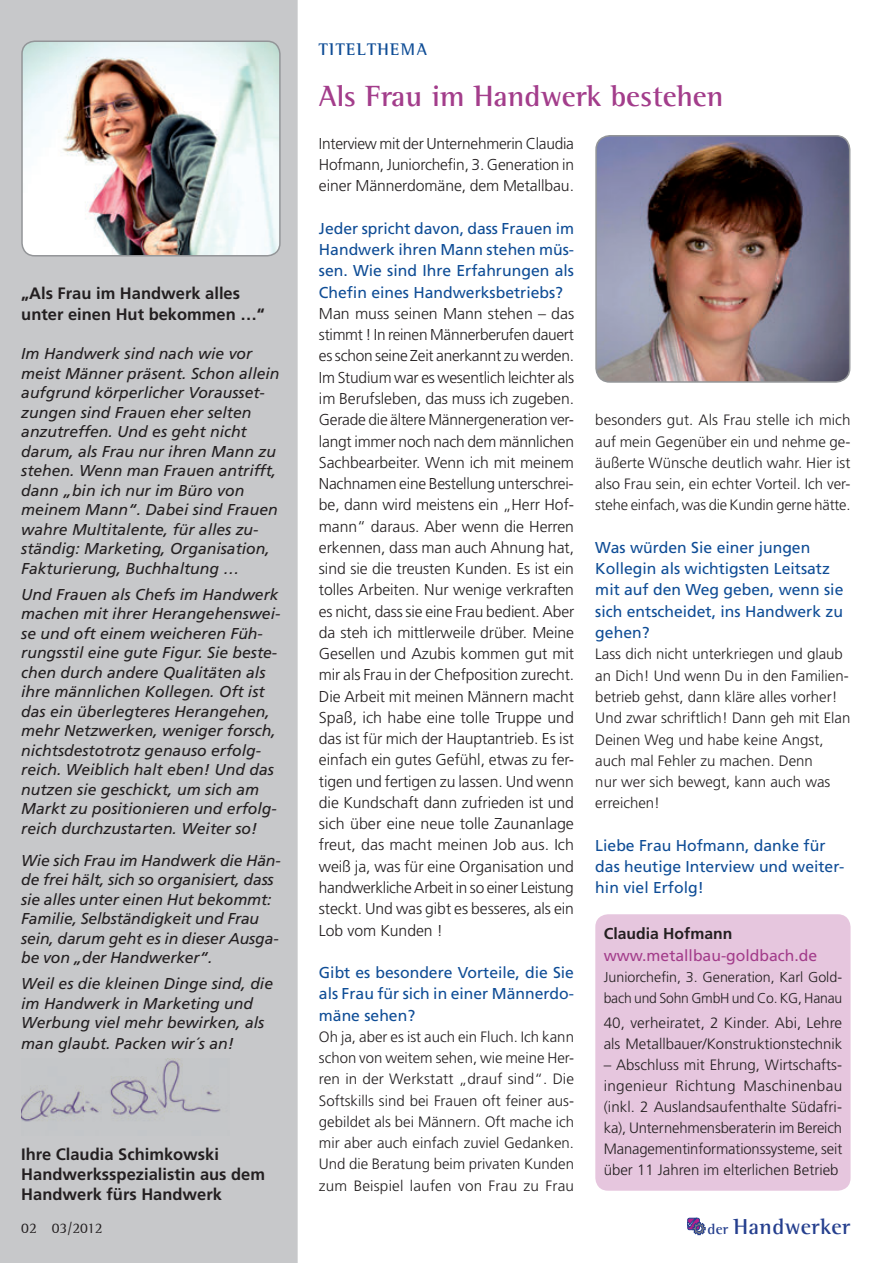
<style>
.page{position:relative;width:893px;height:1263px;background:#fff}
.page>*{position:absolute;margin:0;border:0;box-sizing:border-box;transform-origin:0 0}
.t1{font:700 30px "Rotis Semi Serif";color:#a33d8b}
.t2{font:700 22.2px "Rotis Semi Serif";letter-spacing:.02em;color:#253f8e}
.t3{font:700 17.25px "Rotis Semi Serif";letter-spacing:.08em;color:#0f4d96}
.t4{font:700 16.5px/20.2px "Frutiger";color:#231f20}
.t5{font:300 15.75px/21.3px "Frutiger";letter-spacing:-.005em;color:#231f20;text-align:justify}
.t6{font:italic 15.75px/19.5px "Frutiger";color:#231f20}
.t7{font:15.75px/21.3px "Frutiger";color:#0f4d96;text-align:justify}
.t8{font:15.75px "Frutiger";color:#a33d8b}
.t9{font:700 15.75px "Frutiger";color:#231f20}
.t10{font:300 15px/21.3px "Frutiger";color:#231f20;text-align:justify}
.t11{font:15px "Rotis Semi Serif";color:#231f20}
.t12{font:300 14.25px/21.3px "Frutiger";color:#231f20}
.s1{font-size:14.85px}
</style>
<div class="page">
<svg style="left:687px;top:1218px;width:18px;height:17px"></svg>
<div style="left:0;top:0;width:298px;height:1263px;background:#c7c8ca"></div>
<img style="left:21px;top:1058px;width:209px;height:77px">
<img style="left:22px;top:41px;width:258px;height:215px">
<div style="left:21px;top:41px;width:260px;height:216px;border:2px solid #939598;border-radius:13px"></div>
<img style="left:596px;top:136px;width:253px;height:246px">
<div style="left:595px;top:135px;width:255px;height:248px;border:2px solid #939598;border-radius:14px"></div>
<div style="left:595px;top:914px;width:256px;height:277px;background:#e6c6de;border-radius:13px"></div>
<p class="t4" style="left:21px;top:283px;width:245px">„Als Frau im Handwerk alles unter einen Hut bekommen …“</p>
<p class="t6" style="left:21px;top:344px;width:260px">Im Handwerk sind nach wie vor meist Männer präsent. Schon allein aufgrund körperlicher Vorausset&shy;zungen sind Frauen eher selten anzutreffen. Und es geht nicht darum, als Frau nur ihren Mann zu stehen. Wenn man Frauen antrifft, dann „bin ich nur im Büro von meinem Mann“. Dabei sind Frauen wahre Multitalente, für alles zu&shy;ständig: Marketing, Organisation,<br>Fakturierung, Buchhaltung …</p>
<p class="t6" style="left:21px;top:584px;width:261px">Und Frauen als Chefs im Handwerk machen mit ihrer Herangehenswei&shy;se und oft einem weicheren Füh&shy;rungsstil eine gute Figur. Sie beste&shy;chen durch andere Qualitäten als ihre männlichen Kollegen. Oft ist das ein überlegteres Herangehen, mehr Netzwerken, weniger forsch, nichtsdestotrotz genauso erfolg&shy;reich. Weiblich halt eben! Und das nutzen sie geschickt, um sich am Markt zu positionieren und erfolg&shy;reich durchzustarten. Weiter so!</p>
<p class="t6" style="left:21px;top:851px;width:261px">Wie sich Frau im Handwerk die Hän&shy;de frei hält, sich so organisiert, dass sie alles unter einen Hut bekommt:<br>Familie, Selbständigkeit und Frau sein, darum geht es in dieser Ausga&shy;be von „der Handwerker“.</p>
<p class="t6" style="left:21px;top:974px;width:253px">Weil es die kleinen Dinge sind, die im Handwerk in Marketing und<br>Werbung viel mehr bewirken, als man glaubt. Packen wir´s an!</p>
<p class="t4" style="left:21px;top:1144px;width:245px">Ihre Claudia Schimkowski<br>Handwerksspezialistin aus dem<br>Handwerk fürs Handwerk</p>
<p class="t11" style="left:21px;top:1219px;width:83px">02 03/2012</p>
<p class="t3" style="left:319px;top:38px;width:110px">TITELTHEMA</p>
<h1 class="t1" style="left:319px;top:78px;width:406px">Als Frau im Handwerk bestehen</h1>
<p class="t5" style="left:319px;top:133px;width:257px">Interview mit der Unternehmerin Claudia Hofmann, Juniorchefin, 3. Generation in einer Männerdomäne, dem Metallbau.</p>
<p class="t7" style="left:319px;top:218px;width:257px">Jeder spricht davon, dass Frauen im Handwerk ihren Mann stehen müs&shy;sen. Wie sind Ihre Erfahrungen als Chefin eines Handwerksbetriebs?</p>
<p class="t5" style="left:319px;top:303px;width:257px">Man muss seinen Mann stehen – das stimmt ! In reinen Männerberufen dauert es schon seine Zeit anerkannt zu werden.<br>Im Studium war es wesentlich leichter als im Berufsleben, das muss ich zugeben.<br>Gerade die ältere Männergeneration ver&shy;langt immer noch nach dem männlichen Sachbearbeiter. Wenn ich mit meinem Nachnamen eine Bestellung unterschrei&shy;be, dann wird meistens ein „Herr Hof&shy;mann“ daraus. Aber wenn die Herren erkennen, dass man auch Ahnung hat, sind sie die treusten Kunden. Es ist ein tolles Arbeiten. Nur wenige verkraften es nicht, dass sie eine Frau bedient. Aber da steh ich mittlerweile drüber. Meine Gesellen und Azubis kommen gut mit mir als Frau in der Chefposition zurecht.<br>Die Arbeit mit meinen Männern macht Spaß, ich habe eine tolle Truppe und das ist für mich der Hauptantrieb. Es ist einfach ein gutes Gefühl, etwas zu fer&shy;tigen und fertigen zu lassen. Und wenn die Kundschaft dann zufrieden ist und sich über eine neue tolle Zaunanlage freut, das macht meinen Job aus. Ich weiß ja, was für eine Organisation und handwerkliche Arbeit in so einer Leistung steckt. Und was gibt es besseres, als ein Lob vom Kunden !</p>
<p class="t7" style="left:319px;top:962px;width:257px">Gibt es besondere Vorteile, die Sie als Frau für sich in einer Männerdo&shy;mäne sehen?</p>
<p class="t10" style="left:319px;top:1026px;width:257px">Oh ja, aber es ist auch ein Fluch. Ich kann schon von weitem sehen, wie meine Her&shy;ren in der Werkstatt „drauf sind“. Die Softskills sind bei Frauen oft feiner aus&shy;gebildet als bei Männern. Oft mache ich mir aber auch einfach zuviel Gedanken.<br>Und die Beratung beim privaten Kunden zum Beispiel laufen von Frau zu Frau</p>
<p class="t10" style="left:595px;top:410px;width:257px">besonders gut. Als Frau stelle ich mich auf mein Gegenüber ein und nehme ge&shy;äußerte Wünsche deutlich wahr. Hier ist also Frau sein, ein echter Vorteil. Ich ver&shy;stehe einfach, was die Kundin gerne hätte.</p>
<p class="t7" style="left:595px;top:537px;width:250px;text-align:left">Was würden Sie einer jungen<br>Kollegin als wichtigsten Leitsatz mit auf den Weg geben, wenn sie sich entscheidet, ins Handwerk zu gehen?</p>
<p class="t10" style="left:595px;top:644px;width:257px;text-align:left">Lass dich nicht unterkriegen und glaub an Dich! Und wenn Du in den Familien&shy;betrieb gehst, dann kläre alles vorher!<br>Und zwar schriftlich! Dann geh mit Elan<br>Deinen Weg und habe keine Angst, auch mal Fehler zu machen. Denn<br>nur wer sich bewegt, kann auch was erreichen!</p>
<p class="t7" style="left:595px;top:835px;width:251px;text-align:left">Liebe Frau Hofmann, danke für das heutige Interview und weiter&shy;hin viel Erfolg!</p>
<p class="t9" style="left:604px;top:925px;width:130px">Claudia Hofmann</p>
<p class="t8" style="left:604px;top:946px;width:215px">www.metallbau-goldbach.de</p>
<p class="t12" style="left:604px;top:966px;width:240px">Juniorchefin, 3. Generation, Karl Gold&shy;bach und Sohn GmbH und Co. KG, Hanau</p>
<p class="t10" style="left:604px;top:1013px;width:240px">40, verheiratet, 2 Kinder. Abi, Lehre als Metallbauer/Konstruktionstechnik</p>
<p class="t10" style="left:604px;top:1055px;width:240px">– Abschluss mit Ehrung, Wirtschafts&shy;ingenieur Richtung Maschinenbau (inkl. 2 Auslandsaufenthalte Südafri&shy;ka), Unternehmensberaterin im Bereich Management informationssysteme, seit über 11 Jahren im elterlichen Betrieb</p>
<h2 class="t2" style="left:707px;top:1213px;width:144px"><span class="s1">der</span> Handwerker</h2>
</div>
